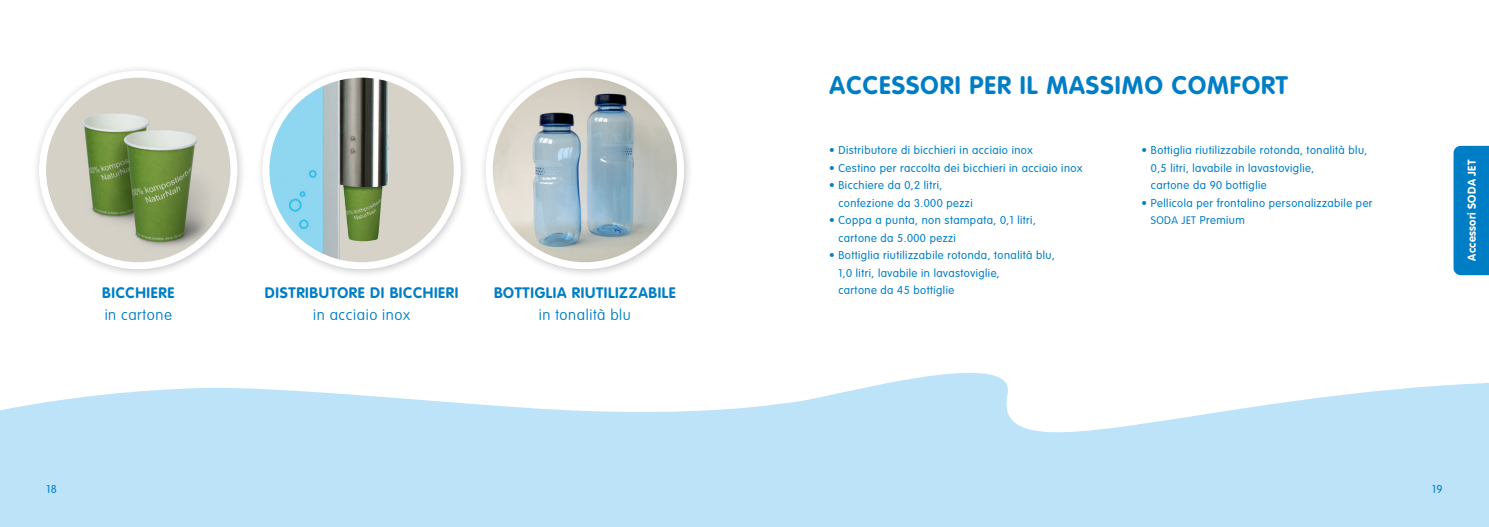
<style>
.page{position:relative;width:1489px;height:527px;background:#fff}
.page>*{position:absolute;margin:0;border:0;box-sizing:border-box;transform-origin:0 0}
.t1{font:700 25px "VAG Rounded";letter-spacing:.04em;color:#007ec5}
.t2{font:700 15px "VAG Rounded";letter-spacing:.04em;color:#007ec5}
.t3{font:100 15px "VAG Rounded";letter-spacing:.04em;color:#007ec5}
.t4{font:300 11.25px/17.5px "VAG Rounded";letter-spacing:.04em;color:#007ec5}
.t5{font:700 11.25px "VAG Rounded";letter-spacing:.025em;color:#fff}
.t6{font:300 10.75px "VAG Rounded";letter-spacing:.04em;color:#007ec5}
.s1{font-size:11.25px}
</style>
<div class="page">
<svg style="left:0;top:372px;width:1488px;height:154px;fill:#bce3f8"></svg>
<div style="left:1453px;top:146px;width:35px;height:129px;background:#007ec5"></div>
<div style="left:32px;top:64px;width:215px;height:214px;background:#231f20;opacity:.25"></div>
<img style="left:43px;top:76px;width:188px;height:187px">
<div style="left:39px;top:71px;width:198px;height:198px;border:7px solid #fff;border-radius:50%"></div>
<div style="left:256px;top:64px;width:214px;height:214px;background:#231f20;opacity:.25"></div>
<div style="left:266px;top:74px;width:191px;height:191px;background:#d6d2c8;border-radius:50%"></div>
<img style="left:266px;top:74px;width:123px;height:189px">
<div style="left:262px;top:71px;width:199px;height:198px;border:7px solid #fff;border-radius:50%"></div>
<div style="left:479px;top:64px;width:214px;height:214px;background:#231f20;opacity:.25"></div>
<img style="left:492px;top:78px;width:185px;height:187px">
<div style="left:486px;top:71px;width:198px;height:198px;border:7px solid #fff;border-radius:50%"></div>
<h2 class="t2" style="left:102px;top:283px;width:73px">BICCHIERE</h2>
<h2 class="t3" style="left:105px;top:306px;width:69px">in cartone</h2>
<h2 class="t2" style="left:265px;top:283px;width:195px">DISTRIBUTORE DI BICCHIERI</h2>
<h2 class="t3" style="left:313px;top:306px;width:98px">in acciaio inox</h2>
<h2 class="t2" style="left:494px;top:283px;width:183px">BOTTIGLIA RIUTILIZZABILE</h2>
<h2 class="t3" style="left:539px;top:306px;width:94px">in tonalità blu</h2>
<h1 class="t1" style="left:829px;top:71px;width:459px">ACCESSORI PER IL MASSIMO COMFORT</h1>
<p class="t4" style="left:829px;top:142px;width:205px">• Distributore di bicchieri in acciaio inox</p>
<p class="t4" style="left:829px;top:159px;width:254px">• Cestino per raccolta dei bicchieri in acciaio inox</p>
<p class="t4" style="left:838px;top:177px;width:136px;text-indent:-9px">• Bicchiere da 0,2 litri, confezione da 3.000 pezzi</p>
<p class="t4" style="left:838px;top:212px;width:199px;text-indent:-9px">• Coppa a punta, non stampata, 0,1 litri, cartone da 5.000 pezzi</p>
<p class="t4" style="left:838px;top:247px;width:218px;text-indent:-9px">• Bottiglia riutilizzabile rotonda, tonalità blu,<br>1,0 litri, lavabile in lavastoviglie,<br>cartone da 45 bottiglie</p>
<p class="t4" style="left:1150px;top:142px;width:218px;text-indent:-9px">• Bottiglia riutilizzabile rotonda, tonalità blu,<br>0,5 litri, lavabile in lavastoviglie,<br>cartone da 90 bottiglie</p>
<p class="t4" style="left:1141px;top:194px;width:232px">• Pellicola per frontalino personalizzabile per</p>
<p class="t6" style="left:1150px;top:214px;width:95px">SODA JET <span class="s1">Premium</span></p>
<p class="t5" style="left:1464px;top:260px;width:103px;rotate:-90deg">Accessori SODA JET</p>
<p class="t4" style="left:46px;top:480px;width:12px">18</p>
<p class="t4" style="left:1431px;top:480px;width:12px">19</p>
</div>
